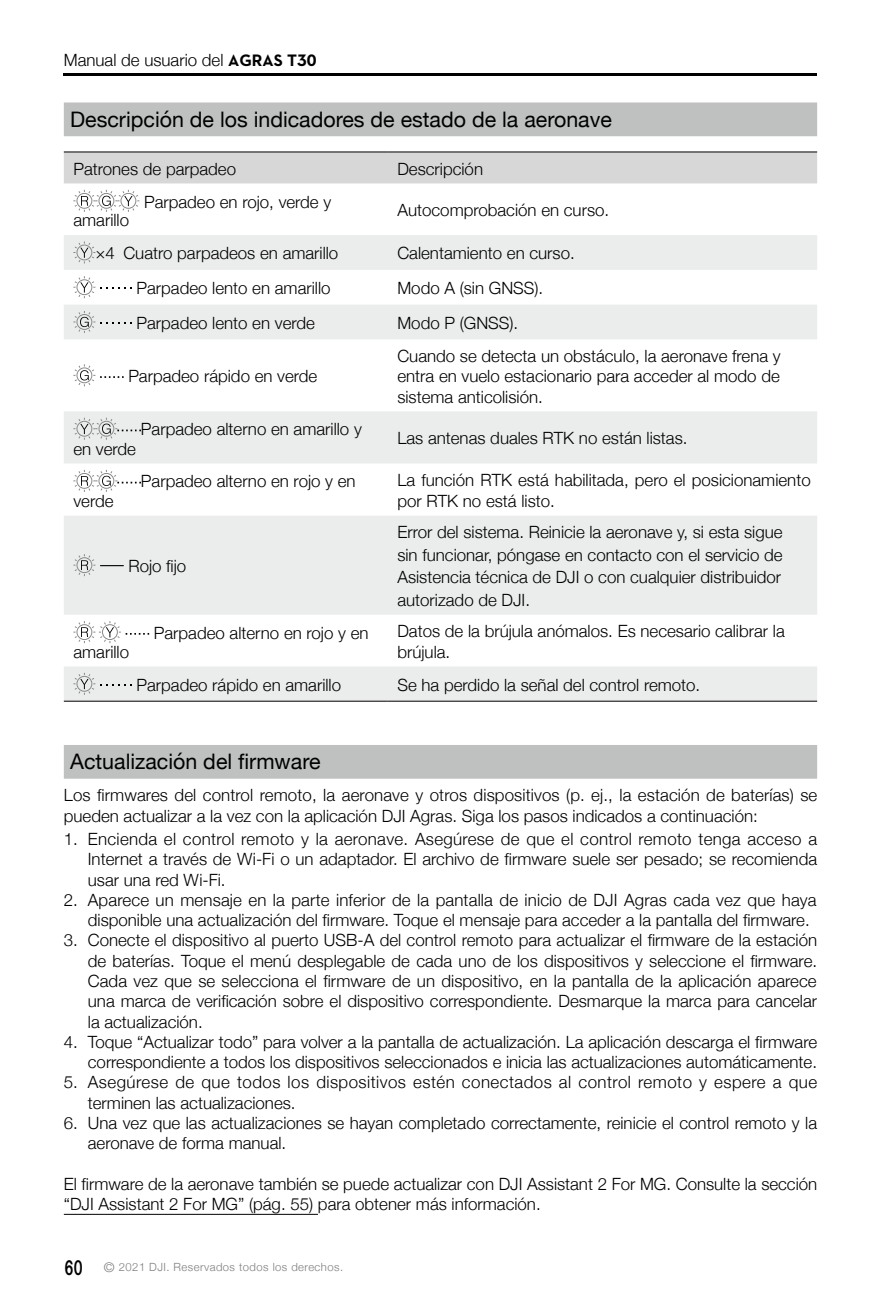
<style>
.page{position:relative;width:881px;height:1308px;background:#fff}
.page>*{position:absolute;margin:0;border:0;box-sizing:border-box;transform-origin:0 0}
.t1{font:21.38px "Helvetica Neue";color:#000}
.t2{font:300 16.88px/20.2px "Helvetica Neue";color:#000}
.t3{font:300 16.88px/20.2px "Helvetica Neue";letter-spacing:.025em;color:#000}
.t4{font:300 11.25px "Helvetica Neue";letter-spacing:.04em;color:#7d7d7d}
.s1{font-family:"Dji";font-weight:700}
.s2{font-family:"Gujarati Sangam MN";font-weight:700;font-size:18px;color:#000}
.s3{font-size:13.5px}
</style>
<div class="page">
<hr style="left:64px;top:74px;width:752px;height:2px;background:#000">
<div style="left:64px;top:102px;width:752px;height:34px;background:#bfc0c0"></div>
<div style="left:64px;top:745px;width:752px;height:33px;background:#bfc0c0"></div>
<hr style="left:64px;top:1213px;width:254px;height:1px;background:#000">
<div style="left:64px;top:153px;width:752px;height:30px;background:#d7d7d8"></div>
<svg style="left:64px;top:235px;width:752px;height:466px;fill:#ebecec"></svg>
<hr style="left:64px;top:152px;width:323px;height:1px;background:#000">
<hr style="left:387px;top:152px;width:429px;height:1px;background:#000">
<hr style="left:64px;top:701px;width:323px;height:1px;background:#000">
<hr style="left:387px;top:701px;width:429px;height:1px;background:#000">
<svg style="left:73px;top:190px;width:66px;height:22px"></svg>
<svg style="left:73px;top:241px;width:22px;height:22px"></svg>
<svg style="left:73px;top:276px;width:59px;height:22px"></svg>
<svg style="left:73px;top:311px;width:59px;height:22px"></svg>
<svg style="left:73px;top:364px;width:51px;height:22px"></svg>
<svg style="left:73px;top:418px;width:68px;height:22px"></svg>
<svg style="left:73px;top:470px;width:68px;height:22px"></svg>
<svg style="left:73px;top:554px;width:51px;height:22px"></svg>
<svg style="left:73px;top:621px;width:76px;height:22px"></svg>
<svg style="left:73px;top:673px;width:59px;height:22px"></svg>
<p class="t2" style="left:64px;top:49px;width:254px">Manual de usuario del <span class="s1">AGRAS T30</span></p>
<p class="t1" style="left:70px;top:104px;width:543px">Descripción de los indicadores de estado de la aeronave</p>
<p class="t2" style="left:73px;top:157px;width:164px">Patrones de parpadeo</p>
<p class="t2" style="left:397px;top:157px;width:87px">Descripción</p>
<p class="t2" style="left:144px;top:190px;width:188px">Parpadeo en rojo, verde y</p>
<p class="t2" style="left:73px;top:209px;width:57px">amarillo</p>
<p class="t2" style="left:397px;top:199px;width:213px">Autocomprobación en curso.</p>
<p class="t2" style="left:95px;top:242px;width:244px">×4 Cuatro parpadeos en amarillo</p>
<p class="t2" style="left:397px;top:242px;width:179px">Calentamiento en curso.</p>
<p class="t2" style="left:136px;top:277px;width:195px">Parpadeo lento en amarillo</p>
<p class="t2" style="left:397px;top:277px;width:147px">Modo A (sin GNSS).</p>
<p class="t2" style="left:136px;top:311px;width:180px">Parpadeo lento en verde</p>
<p class="t2" style="left:397px;top:311px;width:122px">Modo P (GNSS).</p>
<p class="t2" style="left:128px;top:365px;width:190px">Parpadeo rápido en verde</p>
<p class="t2" style="left:397px;top:345px;width:384px;text-align:justify">Cuando se detecta un obstáculo, la aeronave frena y entra en vuelo estacionario para acceder al modo de sistema anticolisión.</p>
<p class="t2" style="left:141px;top:417px;width:222px">Parpadeo alterno en amarillo y</p>
<p class="t2" style="left:73px;top:437px;width:64px">en verde</p>
<p class="t2" style="left:73px;top:489px;width:42px">verde</p>
<p class="t2" style="left:141px;top:469px;width:216px">Parpadeo alterno en rojo y en</p>
<p class="t2" style="left:128px;top:554px;width:59px">Rojo fijo</p>
<p class="t2" style="left:154px;top:621px;width:216px">Parpadeo alterno en rojo y en</p>
<p class="t2" style="left:73px;top:640px;width:57px">amarillo</p>
<p class="t2" style="left:397px;top:427px;width:291px">Las antenas duales RTK no están listas.</p>
<p class="t2" style="left:397px;top:469px;width:414px">La función RTK está habilitada, pero el posicionamiento por RTK no está listo.</p>
<p class="t2" style="left:397px;top:520px;width:386px;line-height:22.5px;text-align:justify">Error del sistema. Reinicie la aeronave y, si esta sigue sin funcionar, póngase en contacto con el servicio de Asistencia técnica de DJI o con cualquier distribuidor autorizado de DJI.</p>
<p class="t2" style="left:397px;top:620px;width:388px">Datos de la brújula anómalos. Es necesario calibrar la brújula.</p>
<p class="t2" style="left:136px;top:673px;width:206px">Parpadeo rápido en amarillo</p>
<p class="t2" style="left:397px;top:673px;width:304px">Se ha perdido la señal del control remoto.</p>
<p class="t1" style="left:70px;top:746px;width:252px">Actualización del firmware</p>
<p class="t2" style="left:64px;top:784px;width:754px">Los firmwares del control remoto, la aeronave y otros dispositivos (p. ej., la estación de baterías) se pueden actualizar a la vez con la aplicación DJI Agras. Siga los pasos indicados a continuación:</p>
<p class="t2" style="left:88px;top:828px;width:730px;text-align:justify;text-indent:-24px">1. Encienda el control remoto y la aeronave. Asegúrese de que el control remoto tenga acceso a Internet a través de Wi-Fi o un adaptador. El archivo de firmware suele ser pesado; se recomienda usar una red Wi-Fi.</p>
<p class="t2" style="left:88px;top:888px;width:730px;text-indent:-24px">2. Aparece un mensaje en la parte inferior de la pantalla de inicio de DJI Agras cada vez que haya disponible una actualización del firmware. Toque el mensaje para acceder a la pantalla del firmware.</p>
<p class="t2" style="left:88px;top:929px;width:730px;text-align:justify;text-indent:-24px">3. Conecte el dispositivo al puerto USB-A del control remoto para actualizar el firmware de la estación de baterías. Toque el menú desplegable de cada uno de los dispositivos y seleccione el firmware.<br>Cada vez que se selecciona el firmware de un dispositivo, en la pantalla de la aplicación aparece una marca de verificación sobre el dispositivo correspondiente. Desmarque la marca para cancelar la actualización.</p>
<p class="t2" style="left:64px;top:1030px;width:754px;text-align:right">4. Toque “Actualizar todo” para volver a la pantalla de actualización. La aplicación descarga el firmware correspondiente a todos los dispositivos seleccionados e inicia las actualizaciones automáticamente.</p>
<p class="t3" style="left:88px;top:1071px;width:730px;text-indent:-24px">5. Asegúrese de que todos los dispositivos estén conectados al control remoto y espere a que terminen las actualizaciones.</p>
<p class="t2" style="left:88px;top:1111px;width:730px;text-indent:-24px">6. Una vez que las actualizaciones se hayan completado correctamente, reinicie el control remoto y la aeronave de forma manual.</p>
<p class="t2" style="left:64px;top:1172px;width:754px">El firmware de la aeronave también se puede actualizar con DJI Assistant 2 For MG. Consulte la sección “DJI Assistant 2 For MG” (pág. 55) para obtener más información.</p>
<p class="t4" style="left:64px;top:1258px;width:280px"><span class="s2">60</span> <span class="s3">©</span> 2021 DJI. Reservados todos los derechos.</p>
</div>
